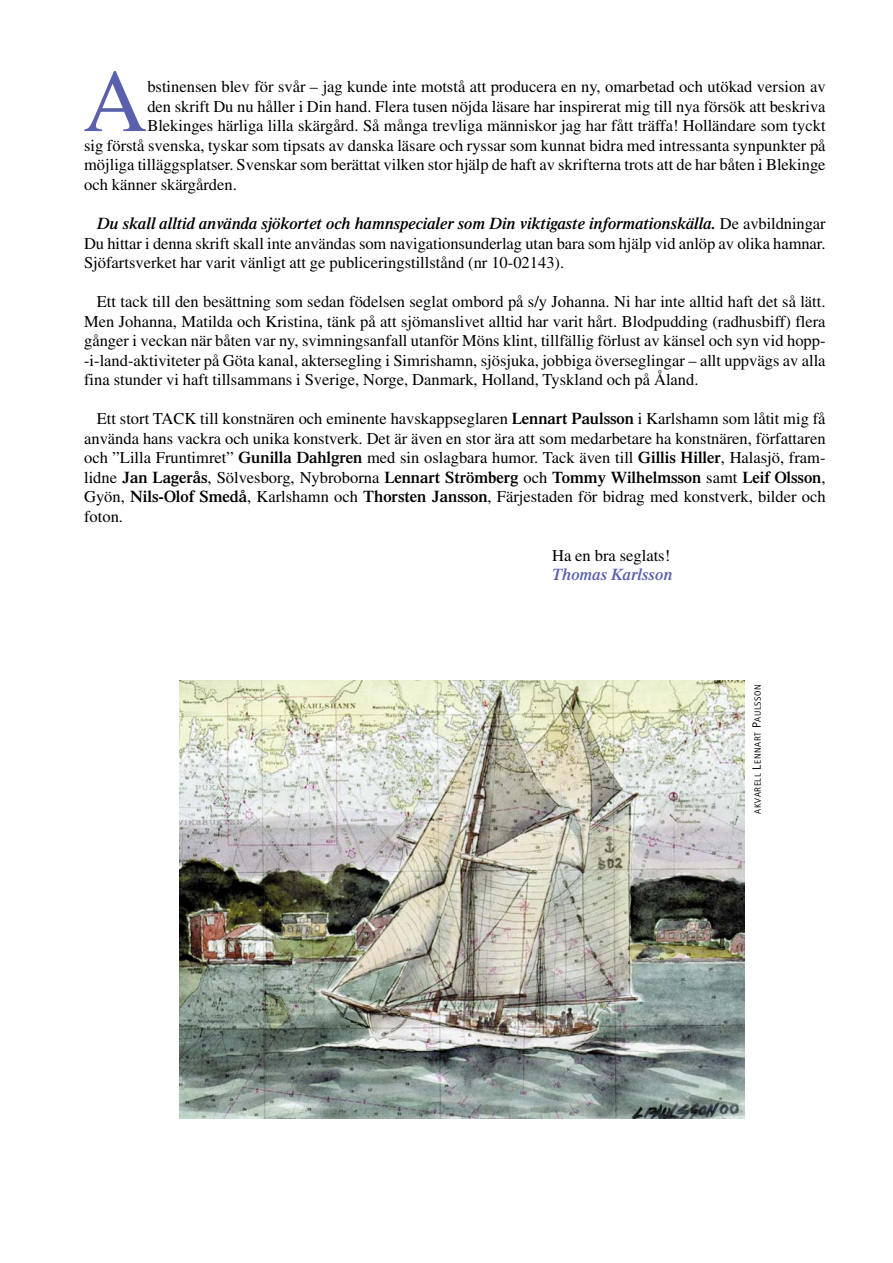
<style>
.page{position:relative;width:893px;height:1263px;background:#fff}
.page>*{position:absolute;margin:0;border:0;box-sizing:border-box;transform-origin:0 0}
.t1{font:89.1px "Times";color:#5a60ad}
.t2{font:16.5px/19.5px "Times";color:#000;text-align:justify}
.t3{font:italic 600 16.5px "Times";color:#5a60ad}
.t4{font:9px "Rotis Sans Serif";letter-spacing:.065em;color:#000}
.s1{font-weight:600;font-style:italic}
.s2{font-weight:600}
.s3{font-size:12px}
</style>
<div class="page">
<img style="left:180px;top:681px;width:564px;height:438px">
<h1 class="t1" style="left:83px;top:51px;width:66px">A</h1>
<p class="t2" style="left:147px;top:77px;width:679px">bstinensen blev för svår – jag kunde inte motstå att producera en ny, omarbetad och utökad version av</p>
<p class="t2" style="left:147px;top:96px;width:679px">den skrift Du nu håller i Din hand. Flera tusen nöjda läsare har inspirerat mig till nya försök att beskriva</p>
<p class="t2" style="left:147px;top:116px;width:679px">Blekinges härliga lilla skärgård. Så många trevliga människor jag har fått träffa! Holländare som tyckt</p>
<p class="t2" style="left:84px;top:135px;width:743px">sig förstå svenska, tyskar som tipsats av danska läsare och ryssar som kunnat bidra med intressanta synpunkter på</p>
<p class="t2" style="left:84px;top:155px;width:743px">möjliga tilläggsplatser. Svenskar som berättat vilken stor hjälp de haft av skrifterna trots att de har båten i Blekinge</p>
<p class="t2" style="left:84px;top:174px;width:154px">och känner skärgården.</p>
<p class="t2" style="left:84px;top:214px;width:743px;text-indent:13px"><span class="s1">Du skall alltid använda sjökortet och hamnspecialer som Din viktigaste informationskälla.</span> De avbildningar Du hittar i denna skrift skall inte användas som navigationsunderlag utan bara som hjälp vid anlöp av olika hamnar.<br>Sjöfartsverket har varit vänligt att ge publiceringstillstånd (nr 10-02143).</p>
<p class="t2" style="left:84px;top:292px;width:743px;text-indent:13px">Ett tack till den besättning som sedan födelsen seglat ombord på s/y Johanna. Ni har inte alltid haft det så lätt.<br>Men Johanna, Matilda och Kristina, tänk på att sjömanslivet alltid har varit hårt. Blodpudding (radhusbiff) flera gånger i veckan när båten var ny, svimningsanfall utanför Möns klint, tillfällig förlust av känsel och syn vid hopp--i-land-aktiviteter på Göta kanal, aktersegling i Simrishamn, sjösjuka, jobbiga överseglingar – allt uppvägs av alla fina stunder vi haft tillsammans i Sverige, Norge, Danmark, Holland, Tyskland och på Åland.</p>
<p class="t2" style="left:84px;top:409px;width:743px;text-indent:13px">Ett stort TACK till konstnären och eminente havskappseglaren <span class="s2">Lennart Paulsson</span> i Karlshamn som låtit mig få använda hans vackra och unika konstverk. Det är även en stor ära att som medarbetare ha konstnären, författaren och ”Lilla Fruntimret” <span class="s2">Gunilla Dahlgren</span> med sin oslagbara humor. Tack även till <span class="s2">Gillis Hiller</span>, Halasjö, fram&shy;lidne <span class="s2">Jan Lagerås</span>, Sölvesborg, Nybroborna <span class="s2">Lennart Strömberg</span> och <span class="s2">Tommy Wilhelmsson</span> samt <span class="s2">Leif Olsson</span>, Gyön, <span class="s2">Nils-Olof Smedå</span>, Karlshamn och <span class="s2">Thorsten Jansson</span>, Färjestaden för bidrag med konstverk, bilder och foton.</p>
<p class="t2" style="left:552px;top:545px;width:120px">Ha en bra seglats!</p>
<p class="t3" style="left:552px;top:565px;width:122px">Thomas Karlsson</p>
<p class="t4" style="left:752px;top:814px;width:131px;rotate:-90deg">AKVARELL <span class="s3">L</span>ENNART <span class="s3">P</span>AULSSON</p>
</div>
